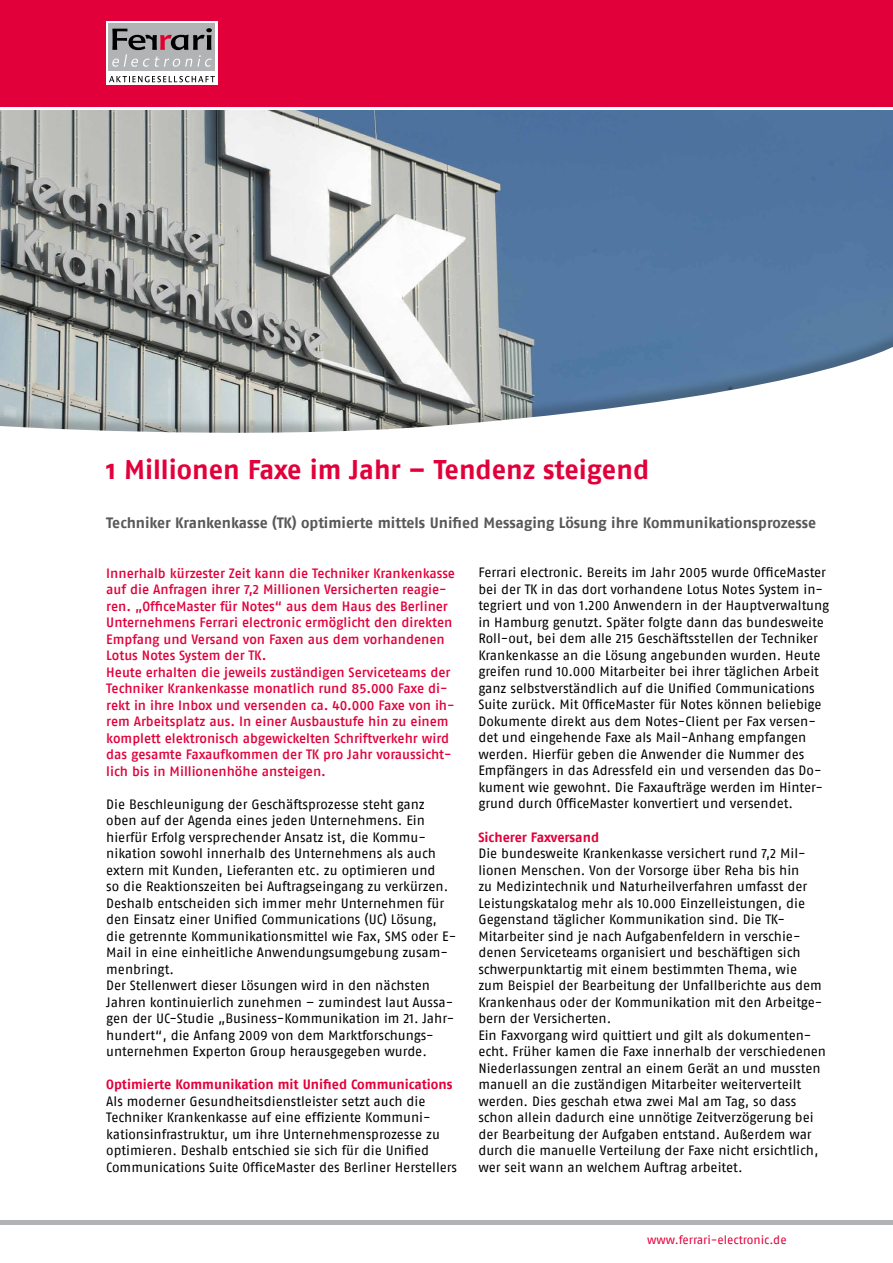
<style>
.page{position:relative;width:893px;height:1263px;background:#fff}
.page>*{position:absolute;margin:0;border:0;box-sizing:border-box;transform-origin:0 0}
.t1{font:700 27px "Fago No";color:#e2003b}
.t2{font:15px "Fago No Bold Lf";letter-spacing:-.005em;color:#58585a}
.t3{font:13.5px/16.5px "Fago No Regular LF";letter-spacing:-.005em;color:#000}
.t4{font:13.5px/16.5px "Fago No Med Lf";letter-spacing:-.005em;color:#e2003b}
.t5{font:13.5px "Fago No Bold Lf";color:#e2003b}
.t6{font:12px "Fago No Regular LF";letter-spacing:-.005em;color:#e2003b}
</style>
<div class="page">
<div style="left:0;top:0;width:893px;height:106px;background:#e2003b"></div>
<div style="left:106px;top:21px;width:111px;height:64px;background:#fff"></div>
<svg style="left:109px;top:76px;width:106px;height:7px"></svg>
<div style="left:108px;top:24px;width:107px;height:47px;background:#b1b3b4"></div>
<svg style="left:112px;top:28px;width:100px;height:39px"></svg>
<div style="left:0;top:1220px;width:893px;height:5px;background:#b1b3b4"></div>
<img style="left:0;top:111px;width:893px;height:214px">
<div style="left:0;top:325px;width:893px;height:136px;background:#000;opacity:.2"></div>
<svg style="left:0;top:340px;width:893px;height:121px"></svg>
<h1 class="t1" style="left:106px;top:454px;width:544px">1 Millionen Faxe im Jahr – Tendenz steigend</h1>
<p class="t2" style="left:106px;top:514px;width:711px">Techniker Krankenkasse (TK) optimierte mittels Unified Messaging Lösung ihre Kommunikationsprozesse</p>
<p class="t4" style="left:106px;top:565px;width:350px">Innerhalb kürzester Zeit kann die Techniker Krankenkasse auf die Anfragen ihrer 7,2 Millionen Versicherten reagie&shy;ren. „OfficeMaster für Notes“ aus dem Haus des Berliner Unternehmens Ferrari electronic ermöglicht den direkten Empfang und Versand von Faxen aus dem vorhandenen Lotus Notes System der TK.<br>Heute erhalten die jeweils zuständigen Serviceteams der Techniker Krankenkasse monatlich rund 85.000 Faxe di&shy;rekt in ihre Inbox und versenden ca. 40.000 Faxe von ih&shy;rem Arbeitsplatz aus. In einer Ausbaustufe hin zu einem komplett elektronisch abgewickelten Schriftverkehr wird das gesamte Faxaufkommen der TK pro Jahr voraussicht&shy;lich bis in Millionenhöhe ansteigen.</p>
<p class="t3" style="left:106px;top:796px;width:351px">Die Beschleunigung der Geschäftsprozesse steht ganz oben auf der Agenda eines jeden Unternehmens. Ein hierfür Erfolg versprechender Ansatz ist, die Kommu&shy;nikation sowohl innerhalb des Unternehmens als auch extern mit Kunden, Lieferanten etc. zu optimieren und<br>so die Reaktionszeiten bei Auftragseingang zu verkürzen.<br>Deshalb entscheiden sich immer mehr Unternehmen für den Einsatz einer Unified Communications (UC) Lösung, die getrennte Kommunikationsmittel wie Fax, SMS oder E-Mail in eine einheitliche Anwendungsumgebung zusam&shy;menbringt.<br>Der Stellenwert dieser Lösungen wird in den nächsten Jahren kontinuierlich zunehmen – zumindest laut Aussa&shy;gen der UC-Studie „Business-Kommunikation im 21. Jahr&shy;hundert“, die Anfang 2009 von dem Marktforschungs&shy;unternehmen Experton Group herausgegeben wurde.</p>
<p class="t5" style="left:106px;top:1077px;width:348px">Optimierte Kommunikation mit Unified Communications</p>
<p class="t3" style="left:106px;top:1093px;width:352px">Als moderner Gesundheitsdienstleister setzt auch die Techniker Krankenkasse auf eine effiziente Kommuni&shy;kationsinfrastruktur, um ihre Unternehmensprozesse zu optimieren. Deshalb entschied sie sich für die Unified Communications Suite OfficeMaster des Berliner Herstellers</p>
<p class="t3" style="left:478px;top:564px;width:352px">Ferrari electronic. Bereits im Jahr 2005 wurde OfficeMaster bei der TK in das dort vorhandene Lotus Notes System in&shy;tegriert und von 1.200 Anwendern in der Hauptverwaltung in Hamburg genutzt. Später folgte dann das bundesweite Roll-out, bei dem alle 215 Geschäftsstellen der Techniker Krankenkasse an die Lösung angebunden wurden. Heute greifen rund 10.000 Mitarbeiter bei ihrer täglichen Arbeit ganz selbstverständlich auf die Unified Communications Suite zurück. Mit OfficeMaster für Notes können beliebige Dokumente direkt aus dem Notes-Client per Fax versen&shy;det und eingehende Faxe als Mail-Anhang empfangen werden. Hierfür geben die Anwender die Nummer des Empfängers in das Adressfeld ein und versenden das Do&shy;kument wie gewohnt. Die Faxaufträge werden im Hinter&shy;grund durch OfficeMaster konvertiert und versendet.</p>
<p class="t5" style="left:478px;top:829px;width:122px">Sicherer Faxversand</p>
<p class="t3" style="left:478px;top:845px;width:349px">Die bundesweite Krankenkasse versichert rund 7,2 Mil&shy;lionen Menschen. Von der Vorsorge über Reha bis hin<br>zu Medizintechnik und Naturheilverfahren umfasst der Leistungskatalog mehr als 10.000 Einzelleistungen, die Gegenstand täglicher Kommunikation sind. Die TK-Mitarbeiter sind je nach Aufgabenfeldern in verschie&shy;denen Serviceteams organisiert und beschäftigen sich schwerpunktartig mit einem bestimmten Thema, wie<br>zum Beispiel der Bearbeitung der Unfallberichte aus dem Krankenhaus oder der Kommunikation mit den Arbeitge&shy;bern der Versicherten.<br>Ein Faxvorgang wird quittiert und gilt als dokumenten&shy;echt. Früher kamen die Faxe innerhalb der verschiedenen Niederlassungen zentral an einem Gerät an und mussten manuell an die zuständigen Mitarbeiter weiterverteilt werden. Dies geschah etwa zwei Mal am Tag, so dass schon allein dadurch eine unnötige Zeitverzögerung bei der Bearbeitung der Aufgaben entstand. Außerdem war durch die manuelle Verteilung der Faxe nicht ersichtlich, wer seit wann an welchem Auftrag arbeitet.</p>
<p class="t6" style="left:647px;top:1233px;width:141px">www.ferrari-electronic.de</p>
</div>
